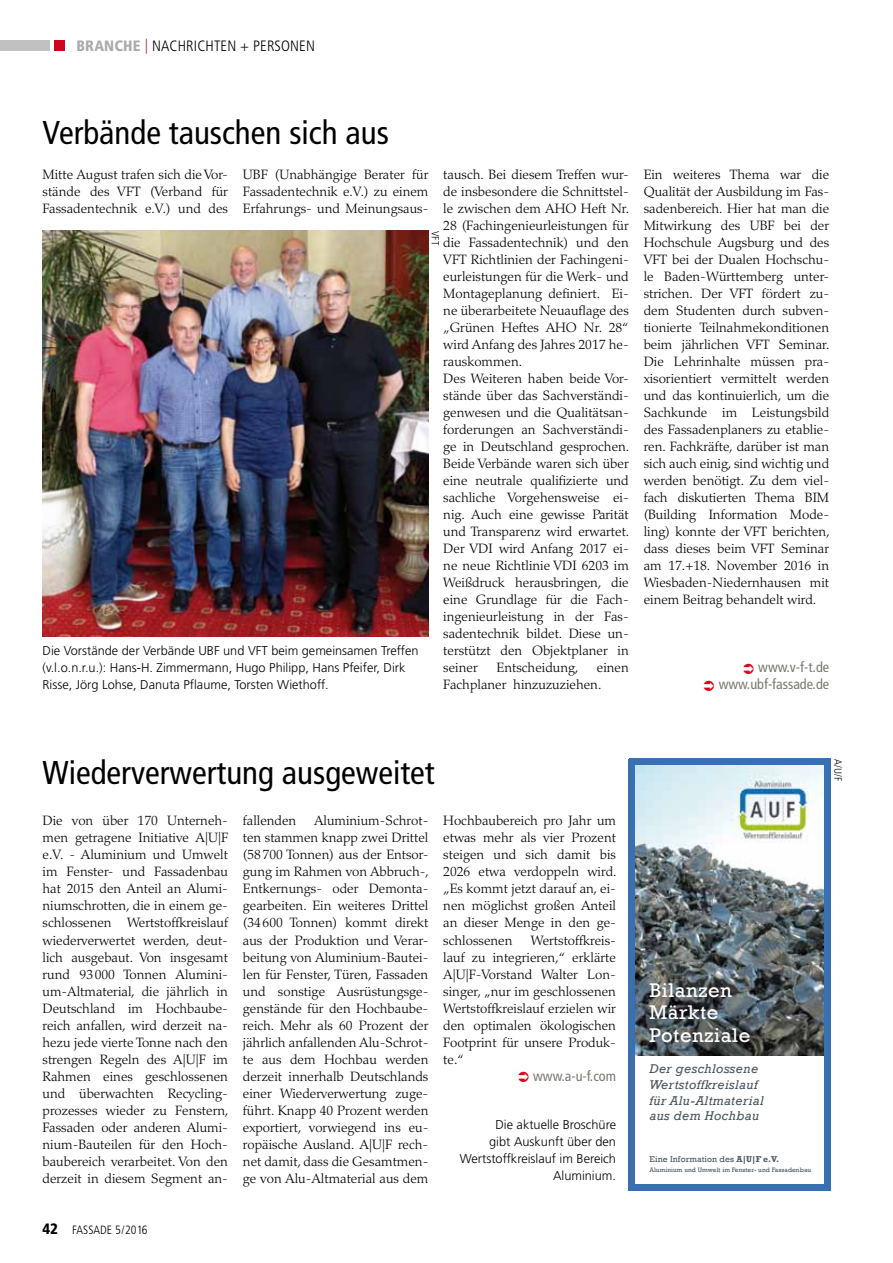
<style>
.page{position:relative;width:893px;height:1263px;background:#fff}
.page>*{position:absolute;margin:0;border:0;box-sizing:border-box;transform-origin:0 0}
.t1{font:condensed 33px "Frutiger";color:#000}
.t2{font:20.25px/22.5px "Rockwell";letter-spacing:.03em;color:#fff}
.t3{font:300 condensed 15px "Frutiger";color:#000}
.t4{font:900 condensed 15px "Frutiger";color:#a9aaac}
.t5{font:condensed 14.25px/17px "Frutiger";color:#79796f;text-align:right}
.t6{font:300 13.5px/17px "Palatino";color:#000;text-align:justify}
.t7{font:italic 13.05px/15.6px "Rockwell";letter-spacing:.03em;color:#4b575f}
.t8{font:300 12.75px/17px "Frutiger";color:#000;text-align:right}
.t9{font:300 condensed 12px "Frutiger";color:#000}
.t10{font:300 condensed 10.5px "Frutiger";color:#000}
.t11{font:8.7px "Rockwell";letter-spacing:.01em;color:#4b575f}
.t12{font:6.6px "Rockwell";letter-spacing:.01em;color:#4b575f}
.s1{font-weight:900;color:#a9aaac}
.s2{color:#cd071e}
.s3{font-weight:700}
.s4{font-weight:900;font-size:15px}
</style>
<div class="page">
<div style="left:0;top:41px;width:49px;height:10px;background:#c0c1c2"></div>
<div style="left:54px;top:41px;width:10px;height:10px;background:#cd071e"></div>
<img style="left:43px;top:231px;width:385px;height:406px">
<img style="left:635px;top:765px;width:189px;height:291px">
<div style="left:629px;top:759px;width:6px;height:432px;background:#3870b2"></div>
<div style="left:629px;top:759px;width:201px;height:6px;background:#3870b2"></div>
<div style="left:824px;top:759px;width:6px;height:432px;background:#3870b2"></div>
<div style="left:629px;top:1184px;width:201px;height:7px;background:#3870b2"></div>
<p class="t4" style="left:77px;top:37px;width:10px">BRA</p>
<p class="t3" style="left:104px;top:37px;width:57px"><span class="s1">NCHE</span> <span class="s2">|</span> NACHRICH</p>
<p class="t3" style="left:214px;top:37px;width:77px">TEN + PERSONEN</p>
<h1 class="t1" style="left:43px;top:113px;width:348px">Verbände tauschen sich aus</h1>
<p class="t6" style="left:243px;top:166px;width:187px">UBF (Unabhängige Berater für Fassadentechnik e.V.) zu einem Erfahrungs- und Meinungsaus-</p>
<p class="t6" style="left:43px;top:166px;width:187px">Mitte August trafen sich die Vor&shy;stände des VFT (Verband für Fassadentechnik e.V.) und des</p>
<p class="t6" style="left:443px;top:166px;width:187px;text-align:left">tausch. Bei diesem Treffen wur&shy;de insbesondere die Schnittstel&shy;le zwischen dem AHO Heft Nr.<br>28 (Fachingenieurleistungen für die Fassadentechnik) und den<br>VFT Richtlinien der Fachingeni&shy;eurleistungen für die Werk- und<br>Montageplanung definiert. Ei&shy;ne überarbeitete Neuauflage des „Grünen Heftes AHO Nr. 28“ wird Anfang des Jahres 2017 he&shy;rauskommen.<br>Des Weiteren haben beide Vor&shy;stände über das Sachverständi&shy;genwesen und die Qualitätsan&shy;forderungen an Sachverständi&shy;ge in Deutschland gesprochen.<br>Beide Verbände waren sich über eine neutrale qualifizierte und sachliche Vorgehensweise ei&shy;nig. Auch eine gewisse Parität und Transparenz wird erwartet.<br>Der VDI wird Anfang 2017 ei&shy;ne neue Richtlinie VDI 6203 im<br>Weißdruck herausbringen, die eine Grundlage für die Fach&shy;ingenieurleistung in der Fas&shy;sadentechnik bildet. Diese un&shy;terstützt den Objektplaner in seiner</p>
<p class="t10" style="left:441px;top:231px;width:16px;rotate:90deg">VFT</p>
<p class="t8" style="left:43px;top:642px;width:377px;text-align:left">Die Vorstände der Verbände UBF und VFT beim gemeinsamen Treffen (v.l.o.n.r.u.): Hans-H. Zimmermann, Hugo Philipp, Hans Pfeifer, Dirk<br>Risse, Jörg Lohse, Danuta Pflaume, Torsten Wiethoff.</p>
<p class="t6" style="left:497px;top:660px;width:83px">Entscheidung,</p>
<p class="t6" style="left:443px;top:660px;width:187px;text-indent:154px">einen<br>Fachplaner hinzuzuziehen.</p>
<p class="t6" style="left:644px;top:166px;width:187px">Ein weiteres Thema war die Qualität der Ausbildung im Fas&shy;sadenbereich. Hier hat man die Mitwirkung des UBF bei der Hochschule Augsburg und des VFT bei der Dualen Hochschu&shy;le Baden-Württemberg unter&shy;strichen. Der VFT fördert zu&shy;dem Studenten durch subven&shy;tionierte Teilnahmekonditionen beim jährlichen VFT Seminar.<br>Die Lehrinhalte müssen pra&shy;xisorientiert vermittelt werden und das kontinuierlich, um die Sachkunde im Leistungsbild des Fassadenplaners zu etablie&shy;ren. Fachkräfte, darüber ist man sich auch einig, sind wichtig und werden benötigt. Zu dem viel&shy;fach diskutierten Thema BIM (Building Information Mode&shy;ling) konnte der VFT berichten, dass dieses beim VFT Seminar am 17.+18. November 2016 in Wiesbaden-Niedernhausen mit einem Beitrag behandelt wird.</p>
<p class="t5" style="left:719px;top:659px;width:112px">www.v-f-t.de www.ubf-fassade.de</p>
<h1 class="t1" style="left:43px;top:753px;width:394px">Wiederverwertung ausgeweitet</h1>
<p class="t10" style="left:844px;top:759px;width:23px;rotate:90deg">A/U/F</p>
<p class="t6" style="left:43px;top:812px;width:188px">Die von über 170 Unterneh&shy;men getragene Initiative A|U|F e.V. - Aluminium und Umwelt im Fenster- und Fassadenbau hat 2015 den Anteil an Alumi&shy;niumschrotten, die in einem ge&shy;schlossenen Wertstoffkreislauf wiederverwertet werden, deut&shy;lich ausgebaut. Von insgesamt rund 93 000 Tonnen Alumini&shy;um-Altmaterial, die jährlich in Deutschland im Hochbaube&shy;reich anfallen, wird derzeit na&shy;hezu jede vierte Tonne nach den strengen Regeln des A|U|F im Rahmen eines geschlossenen und überwachten Recycling&shy;prozesses wieder zu Fenstern, Fassaden oder anderen Alumi&shy;nium-Bauteilen für den Hoch&shy;baubereich verarbeitet. Von den derzeit in diesem Segment an-</p>
<p class="t6" style="left:243px;top:812px;width:188px;text-indent:71px">Aluminium-Schrot&shy;ten stammen knapp zwei Drittel (58 700 Tonnen) aus der Entsor&shy;gung im Rahmen von Abbruch-, Entkernungs- oder Demonta&shy;gearbeiten. Ein weiteres Drittel (34 600 Tonnen) kommt direkt aus der Produktion und Verar&shy;beitung von Aluminium-Bautei&shy;len für Fenster, Türen, Fassaden und sonstige Ausrüstungsge&shy;genstände für den Hochbaube&shy;reich. Mehr als 60 Prozent der jährlich anfallenden Alu-Schrot&shy;te aus dem Hochbau werden derzeit innerhalb Deutschlands einer Wiederverwertung zuge&shy;führt. Knapp 40 Prozent werden exportiert, vorwiegend ins eu&shy;ropäische Ausland. A|U|F rech&shy;net damit, dass die Gesamtmen&shy;ge von Alu-Altmaterial aus dem</p>
<p class="t6" style="left:243px;top:812px;width:55px">fallenden</p>
<p class="t6" style="left:443px;top:812px;width:175px">Hochbaubereich pro Jahr um etwas mehr als vier Prozent steigen und sich damit bis 2026 etwa verdoppeln wird. „Es kommt jetzt darauf an, ei&shy;nen möglichst großen Anteil an dieser Menge in den ge&shy;schlossenen</p>
<p class="t6" style="left:443px;top:932px;width:174px;text-indent:88px">Wertstoffkreis&shy;lauf zu integrieren,“ erklärte A|U|F-Vorstand Walter Lon&shy;singer, „nur im geschlossenen Wertstoffkreislauf erzielen wir den optimalen ökologischen Footprint für unsere Produk&shy;te.“</p>
<p class="t5" style="left:533px;top:1067px;width:84px">www.a-u-f.com</p>
<p class="t8" style="left:460px;top:1117px;width:158px">Die aktuelle Broschüre<br>gibt Auskunft über den<br>Wertstoffkreislauf im Bereich<br>Aluminium.</p>
<h2 class="t2" style="left:649px;top:979px;width:102px">Bilanzen<br>Märkte<br>Potenziale</h2>
<p class="t7" style="left:649px;top:1061px;width:116px">Der geschlossene<br>Wertstoffkreislauf für Alu-Altmaterial aus dem Hochbau</p>
<p class="t11" style="left:649px;top:1154px;width:131px">Eine Information des <span class="s3">A|U|F e.V.</span></p>
<p class="t12" style="left:649px;top:1166px;width:163px">Aluminium und Umwelt im Fenster- und Fassadenbau</p>
<p class="t9" style="left:43px;top:1223px;width:107px"><span class="s4">42</span> FASSADE 5/2016</p>
</div>
